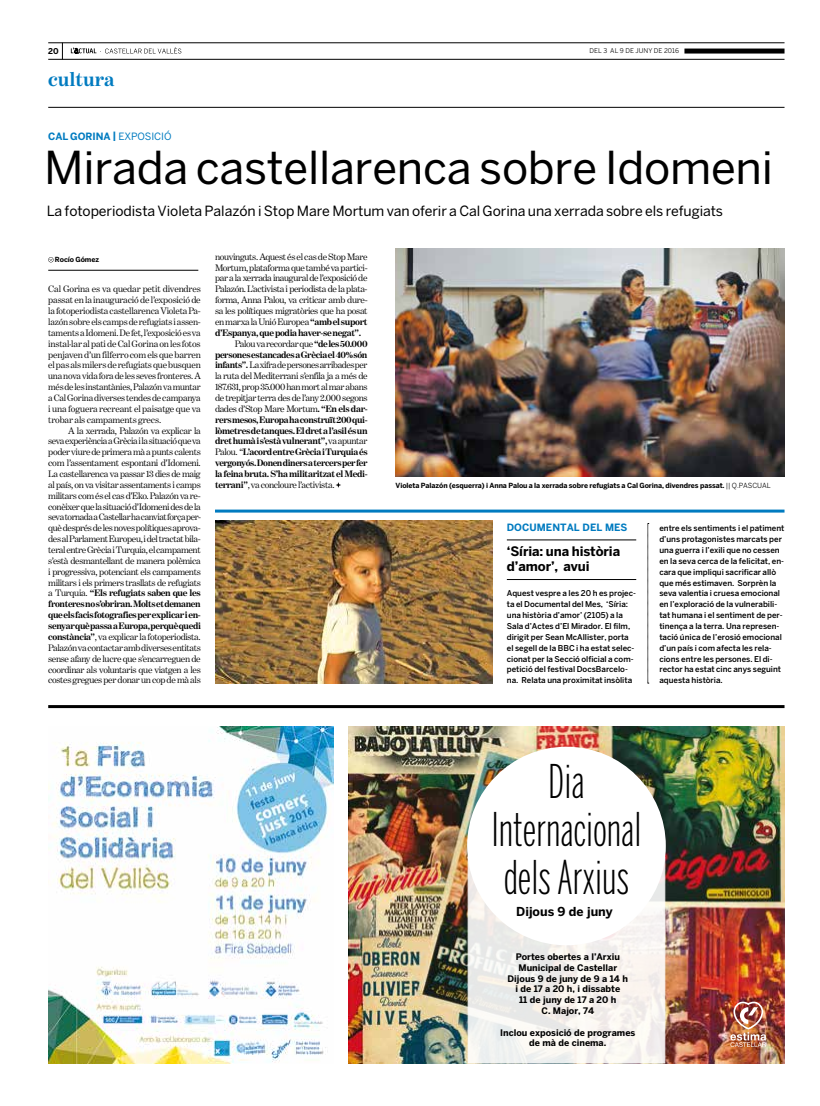
<style>
.page{position:relative;width:820px;height:1106px;background:#fff}
.page>*{position:absolute;margin:0;border:0;box-sizing:border-box;transform-origin:0 0}
.t1{font:300 ultra-condensed 46.1px/48px "Benton Sans";color:#000;text-align:center}
.t2{font:45px "Benton Sans";letter-spacing:-.005em;color:#000}
.t3{font:700 20px "Benton Modern One";letter-spacing:-.005em;color:#007bc0}
.t4{font:14px "Benton Sans";letter-spacing:-.005em;color:#000}
.t5{font:700 13px/15px "Benton Sans";letter-spacing:-.01em;color:#000}
.t6{font:700 12.3px "Benton Sans";color:#000}
.t7{font:700 10px "Benton Sans";letter-spacing:.005em;color:#007bc0}
.t8{font:10px "Benton Sans";letter-spacing:-.005em;color:#007bc0}
.t9{font:9.5px/10.9px "Benton Modern One";letter-spacing:-.035em;color:#000;text-align:justify}
.t10{font:700 9.5px "Benton Modern One";letter-spacing:-.04em;color:#000}
.t11{font:700 9px/10.8px "Benton Sans";color:#000;text-align:center}
.t12{font:500 8px/10.9px "Benton Sans";letter-spacing:-.005em;color:#000}
.t13{font:700 8px "Benton Sans";color:#000}
.t14{font:700 7px "Benton Sans";letter-spacing:-.01em;color:#000}
.t15{font:6.5px "Benton Sans";letter-spacing:.005em;color:#000}
.s1{font-weight:700}
.s2{font-weight:400}
</style>
<div class="page">
<svg style="left:62px;top:44px;width:1px;height:15px"></svg>
<hr style="left:48px;top:107px;width:736px;height:1px;background:#000">
<hr style="left:48px;top:43px;width:736px;height:1px;background:#000">
<hr style="left:48px;top:59px;width:736px;height:1px;background:#000">
<div style="left:684px;top:49px;width:100px;height:5px;background:#000"></div>
<svg style="left:71px;top:47px;width:110px;height:7px"></svg>
<img style="left:48px;top:726px;width:285px;height:337px">
<img style="left:348px;top:726px;width:436px;height:337px">
<img style="left:730px;top:1000px;width:35px;height:47px">
<div style="left:467px;top:857px;width:198px;height:206px;background:linear-gradient(to right,#edeeeb,#faf5f1);border:1px solid #fff"></div>
<div style="left:467px;top:746px;width:198px;height:199px;background:#fff;border-radius:50%"></div>
<hr style="left:48px;top:705px;width:736px;height:3px;background:#000">
<svg style="left:48px;top:257px;width:6px;height:5px"></svg>
<hr style="left:48px;top:270px;width:150px;height:1px;background:#000">
<svg style="left:336px;top:482px;width:5px;height:6px"></svg>
<hr style="left:215px;top:509px;width:569px;height:3px;background:#007bc0">
<hr style="left:506px;top:539px;width:130px;height:1px;background:#000">
<hr style="left:506px;top:579px;width:130px;height:1px;background:#000">
<img style="left:215px;top:520px;width:277px;height:163px">
<svg style="left:647px;top:523px;width:1px;height:161px"></svg>
<img style="left:395px;top:249px;width:389px;height:228px">
<p class="t13" style="left:48px;top:46px;width:12px">20</p>
<p class="t15" style="left:589px;top:47px;width:91px">DEL 3 AL 9 DE JUNY DE 2016</p>
<h3 class="t3" style="left:48px;top:68px;width:68px">cultura</h3>
<p class="t7" style="left:48px;top:131px;width:8px">cal</p>
<p class="t7" style="left:70px;top:131px;width:8px">gorina</p>
<p class="t8" style="left:112px;top:131px;width:59px"><span class="s1">|</span> exposició</p>
<h2 class="t2" style="left:44px;top:141px;width:730px">M irada castellarenca sobre Idomeni</h2>
<h3 class="t4" style="left:47px;top:202px;width:677px">La fotoperiodista Violeta Palazón i Stop Mare M ortum van oferir a Cal Gorina una xerrada sobre els refugiats</h3>
<p class="t14" style="left:55px;top:256px;width:46px">Rocío Gómez</p>
<p class="t9" style="left:215px;top:251px;width:154px">nouvinguts. Aquest és el cas de Stop Mare</p>
<p class="t9" style="left:215px;top:262px;width:154px">Mortum, plataforma que també va partici-</p>
<p class="t9" style="left:215px;top:273px;width:154px">par a la xerrada inaugural de l’exposició de</p>
<p class="t9" style="left:215px;top:284px;width:154px">Palazón. L’activista i periodista de la plata-</p>
<p class="t9" style="left:215px;top:294px;width:154px">forma, Anna Palou, va criticar amb dure-</p>
<p class="t9" style="left:215px;top:305px;width:154px">sa les polítiques migratòries que ha posat</p>
<p class="t9" style="left:215px;top:316px;width:154px">en marxa la Unió Europea <span class="s1">“amb el suport</span></p>
<p class="t10" style="left:215px;top:327px;width:148px">d’Espanya, que podia haver-se negat”.</p>
<p class="t9" style="left:235px;top:338px;width:134px">Palou va recordar que <span class="s1">“de les 50.000</span></p>
<p class="t10" style="left:215px;top:349px;width:154px">persones estancades a Grècia el 40% són</p>
<p class="t9" style="left:215px;top:360px;width:154px"><span class="s1">infants”.</span> La xifra de persones arribades per</p>
<p class="t9" style="left:215px;top:370px;width:154px">la ruta del Mediterrani s’enfila ja a més de</p>
<p class="t9" style="left:215px;top:381px;width:154px">187.631, prop 35.000 han mort al mar abans</p>
<p class="t9" style="left:215px;top:392px;width:154px">de trepitjar terra des de l’any 2.000 segons</p>
<p class="t9" style="left:215px;top:403px;width:154px">dades d’Stop Mare Mortum<span class="s1">. “En els dar-</span></p>
<p class="t10" style="left:215px;top:414px;width:154px">rers mesos, Europa ha construït 200 qui-</p>
<p class="t10" style="left:215px;top:425px;width:154px">lòmetres de tanques. El dret a l’asil és un</p>
<p class="t10" style="left:215px;top:436px;width:154px">dret humà i s’està vulnerant”, <span class="s2">va apuntar</span></p>
<p class="t10" style="left:215px;top:446px;width:154px"><span class="s2">Palou. “</span>L’acord entre Grècia i Turquia és</p>
<p class="t10" style="left:215px;top:457px;width:154px">vergonyós. Donen diners a tercers per fer</p>
<p class="t10" style="left:215px;top:468px;width:154px">la feina bruta. S’ha militaritzat el Medi-</p>
<p class="t9" style="left:215px;top:479px;width:121px"><span class="s1">terrani”</span>, va concloure l’activista.</p>
<p class="t9" style="left:48px;top:284px;width:154px">Cal Gorina es va quedar petit divendres passat en la inauguració de l’exposició de la fotoperiodista castellarenca Violeta Pa&shy;lazón sobre els camps de refugiats i assen&shy;taments a Idomeni. De fet, l’exposició es va instal·lar al pati de Cal Gorina on les fotos penjaven d’un filferro com els que barren el pas als milers de refugiats que busquen una nova vida fora de les seves fronteres. A més de les instantànies, Palazón va muntar a Cal Gorina diverses tendes de campanya i una foguera recreant el paisatge que va trobar als campaments grecs.</p>
<p class="t9" style="left:48px;top:425px;width:154px;text-indent:20px">A la xerrada, Palazón va explicar la seva experiència a Grècia i la situació que va poder viure de primera mà a punts calents com l’assentament espontani d’Idomeni.<br>La castellarenca va passar 13 dies de maig al país, on va visitar assentaments i camps militars com és el cas d’Eko. Palazón va re&shy;conèixer que la situació d’Idomeni des de la seva tornada a Castellar ha canviat força per&shy;què després de les noves polítiques aprova&shy;des al Parlament Europeu, i del tractat bila&shy;teral entre Grècia i Turquia, el campament s’està desmantellant de manera polèmica i progressiva, potenciant els campaments militars i els primers trasllats de refugiats a Turquia. <span class="s1">“Els refugiats saben que les fronteres no s’obriran. Molts et demanen que els facis fotografies per explicar i en&shy;senyar què passa a Europa, perquè quedi constància”</span>, va explicar la fotoperiodista.<br>Palazón va contactar amb diverses entitats sense afany de lucre que s’encarreguen de coordinar als voluntaris que viatgen a les costes gregues per donar un cop de mà als</p>
<p class="t14" style="left:395px;top:481px;width:376px">Violeta Palazón (esquerra) i Anna Palou a la xerrada sobre refugiats a Cal Gorina, divendres passat. <span class="s2">|| Q.PASCUAL</span></p>
<p class="t7" style="left:506px;top:521px;width:122px">DOCUMENTAL DEL MES</p>
<p class="t12" style="left:659px;top:523px;width:126px">entre els sentiments i el patiment d’uns protagonistes marcats per una guerra i l’exili que no cessen en la seva cerca de la felicitat, en&shy;cara que impliqui sacrificar allò que més estimaven. Sorprèn la seva valentia i cruesa emocional en l’exploració de la vulnerabili&shy;tat humana i el sentiment de per&shy;tinença a la terra. Una represen&shy;tació única de l’erosió emocional d’un país i com afecta les rela&shy;cions entre les persones. El di&shy;rector ha estat cinc anys seguint aquesta història.</p>
<h3 class="t5" style="left:506px;top:543px;width:115px">‘Síria: una història d’amor’, avui</h3>
<p class="t12" style="left:506px;top:588px;width:130px">Aquest vespre a les 20 h es projec&shy;ta el Documental del Mes, ‘Síria: una història d’amor’ (2105) a la Sala d’Actes d’El Mirador. El film, dirigit per Sean McAllister, porta el segell de la BBC i ha estat selec&shy;cionat per la Secció olficial a com&shy;petició del festival DocsBarcelo&shy;na. Relata una proximitat insòlita</p>
<h1 class="t1" style="left:491px;top:757px;width:151px">Dia<br>Internacional dels Arxius</h1>
<p class="t6" style="left:516px;top:904px;width:98px">Dijous 9 de juny</p>
<p class="t11" style="left:507px;top:951px;width:122px">Portes obertes a l’Arxiu<br>Municipal de Castellar<br>Dijous 9 de juny de 9 a 14 h i de 17 a 20 h, i dissabte<br>11 de juny de 17 a 20 h<br>C. Major, 74</p>
<p class="t11" style="left:500px;top:1026px;width:136px">Inclou exposició de programes de mà de cinema.</p>
</div>
